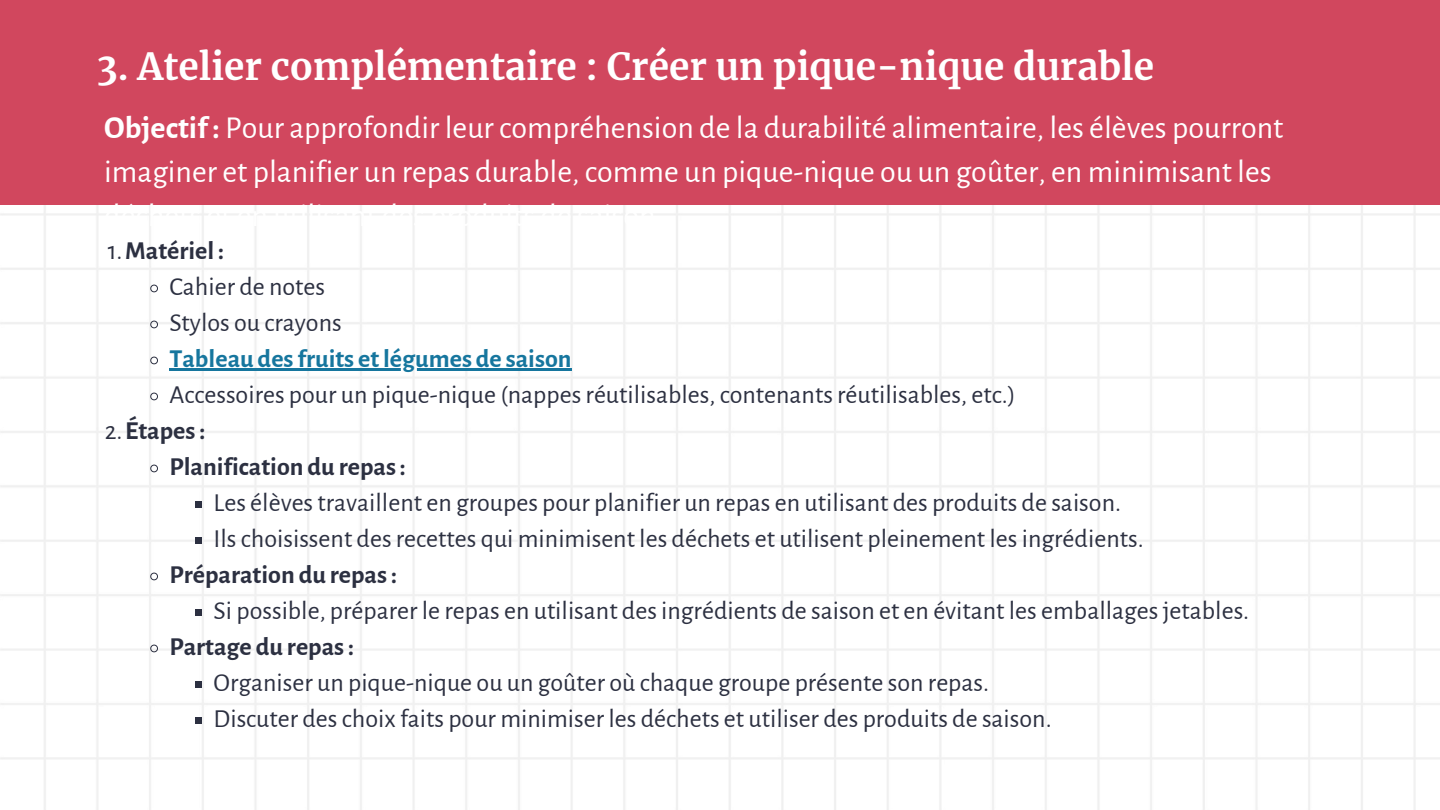
<style>
.page{position:relative;width:1440px;height:810px;background:#fff}
.page>*{position:absolute;margin:0;border:0;box-sizing:border-box;transform-origin:0 0}
.t1{font:700 37px "Merriweather";color:#fff}
.t2{font:32px/44.2px "Alegreya Sans";color:#fff}
.t3{font:26px "Alegreya Sans";color:#2c3041}
.t4{font:700 26px "Alegreya Sans";color:#2c3041}
.t5{font:700 26px "Alegreya Sans";color:#16769e}
.s1{font-weight:700}
.s2{font-weight:400}
</style>
<div class="page">
<img style="left:0;top:204px;width:1440px;height:606px">
<div style="left:0;top:0;width:1440px;height:204px;background:#d1475e"></div>
<svg style="left:150px;top:284px;width:8px;height:9px"></svg>
<svg style="left:150px;top:320px;width:8px;height:9px"></svg>
<svg style="left:150px;top:356px;width:8px;height:9px"></svg>
<hr style="left:169px;top:368px;width:403px;height:3px;background:#16769e">
<svg style="left:150px;top:392px;width:8px;height:9px"></svg>
<svg style="left:150px;top:464px;width:8px;height:9px"></svg>
<div style="left:195px;top:501px;width:7px;height:7px;background:#2c3041"></div>
<div style="left:195px;top:537px;width:7px;height:7px;background:#2c3041"></div>
<svg style="left:150px;top:572px;width:8px;height:9px"></svg>
<div style="left:195px;top:609px;width:7px;height:7px;background:#2c3041"></div>
<svg style="left:150px;top:644px;width:8px;height:9px"></svg>
<div style="left:195px;top:681px;width:7px;height:7px;background:#2c3041"></div>
<div style="left:195px;top:717px;width:7px;height:7px;background:#2c3041"></div>
<p class="t1" style="left:97px;top:43px;width:1059px">3. Atelier complémentaire : Créer un pique-nique durable</p>
<p class="t2" style="left:104px;top:106px;width:1181px"><span class="s1">Objectif:</span> Pour approfondir leur compréhension de la durabilité alimentaire, les élèves pourront imaginer et planifier un repas durable, comme un pique-nique ou un goûter, en minimisant les</p>
<p class="t4" style="left:108px;top:238px;width:118px"><span class="s2">1.</span>Matériel :</p>
<h1 class="t3" style="left:169px;top:274px;width:157px">Cahier de notes</h1>
<h2 class="t3" style="left:169px;top:310px;width:174px">Stylos ou crayons</h2>
<p class="t5" style="left:169px;top:346px;width:404px">Tableau desfruits etlégumes de saison</p>
<p class="t3" style="left:169px;top:382px;width:848px">Accessoires pour un pique-nique (nappes réutilisables, contenants réutilisables, etc.)</p>
<p class="t4" style="left:105px;top:418px;width:102px"><span class="s2">2.</span>Étapes:</p>
<p class="t4" style="left:169px;top:454px;width:238px">Planification du repas:</p>
<p class="t3" style="left:214px;top:490px;width:909px">Les élèves travaillent en groupes pour planifier un repas en utilisant des produits de saison.</p>
<p class="t3" style="left:214px;top:526px;width:932px">Ils choisissent des recettes qui minimisent les déchets et utilisent pleinement les ingrédients.</p>
<p class="t4" style="left:169px;top:562px;width:229px">Préparation du repas:</p>
<p class="t3" style="left:214px;top:598px;width:1037px">Si possible, préparer le repas en utilisant des ingrédients de saison et en évitant les emballages jetables.</p>
<p class="t4" style="left:169px;top:634px;width:186px">Partage du repas:</p>
<p class="t3" style="left:214px;top:670px;width:777px">Organiser un pique-nique ou un goûter où chaque groupe présente son repas.</p>
<p class="t3" style="left:214px;top:706px;width:840px">Discuter des choix faits pour minimiser les déchets et utiliser des produits de saison.</p>
</div>
